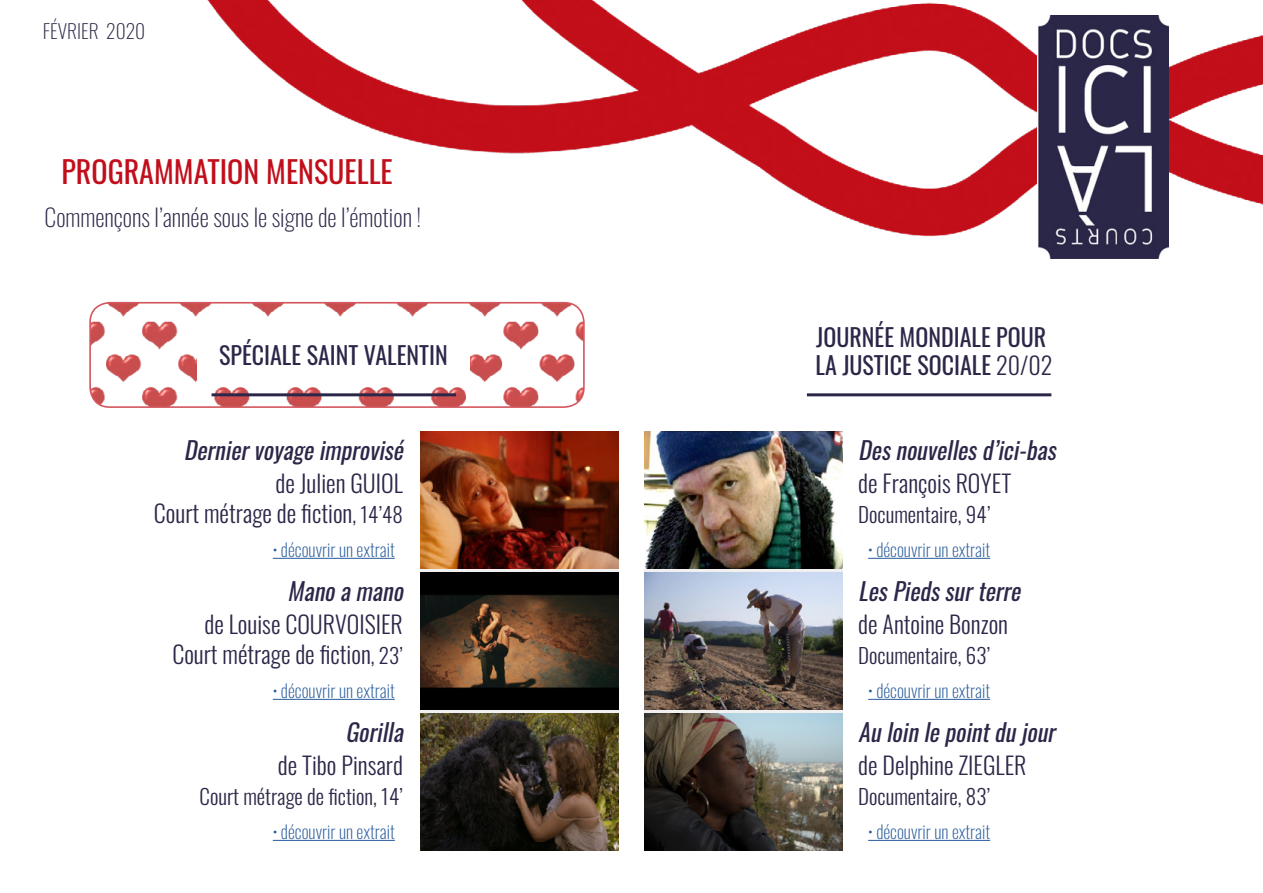
<style>
.page{position:relative;width:1263px;height:893px;background:#fff}
.page>*{position:absolute;margin:0;border:0;box-sizing:border-box;transform-origin:0 0}
.t1{font:30px "Oswald";color:#c20e1a}
.t2{font:300 24px/30px "Oswald";color:#2b2748;text-align:right}
.t3{font:italic 24px "Oswald";color:#2b2748}
.t4{font:24px/28.5px "Oswald";color:#2b2748}
.t5{font:200 24px "Oswald";color:#2b2748}
.t6{font:300 21px "Oswald";color:#2b2748}
.t7{font:200 19.5px "Oswald";color:#2b2748}
.t8{font:200 18px "Oswald";color:#275b9b}
.s1{font-size:21px}
.s2{font-weight:300}
</style>
<div class="page">
<img style="left:90px;top:303px;width:493px;height:104px">
<div style="left:89px;top:302px;width:496px;height:106px;border:2px solid #c20e1a;border-radius:20px"></div>
<div style="left:198px;top:321px;width:272px;height:66px;background:#fff"></div>
<svg style="left:644px;top:568px;width:199px;height:146px;fill:#f0f0f0"></svg>
<svg style="left:420px;top:568px;width:199px;height:146px;fill:#f0f0f0"></svg>
<img style="left:207px;top:0;width:1056px;height:248px">
<img style="left:1038px;top:15px;width:130px;height:243px">
<hr style="left:212px;top:393px;width:244px;height:3px;background:#2b2748">
<hr style="left:807px;top:393px;width:244px;height:3px;background:#2b2748">
<img style="left:420px;top:432px;width:199px;height:136px">
<img style="left:420px;top:573px;width:199px;height:136px">
<img style="left:420px;top:714px;width:199px;height:136px">
<img style="left:644px;top:432px;width:199px;height:136px">
<img style="left:644px;top:573px;width:199px;height:136px">
<img style="left:644px;top:714px;width:199px;height:136px">
<hr style="left:273px;top:558px;width:122px;height:1px;background:#275b9b">
<hr style="left:273px;top:699px;width:122px;height:1px;background:#275b9b">
<hr style="left:273px;top:840px;width:122px;height:1px;background:#275b9b">
<hr style="left:868px;top:558px;width:122px;height:1px;background:#275b9b">
<hr style="left:868px;top:699px;width:122px;height:1px;background:#275b9b">
<hr style="left:868px;top:840px;width:122px;height:1px;background:#275b9b">
<p class="t7" style="left:43px;top:13px;width:104px">FÉVRIER 2020</p>
<p class="t1" style="left:62px;top:146px;width:333px">PROGRAMMATION MENSUELLE</p>
<p class="t5" style="left:45px;top:196px;width:378px">Commençons l’année sous le signe de l’émotion !</p>
<p class="t4" style="left:219px;top:338px;width:230px">SPÉCIALE SAINT VALENTIN</p>
<p class="t3" style="left:184px;top:429px;width:227px">Derniervoyageimprovisé</p>
<p class="t2" style="left:154px;top:466px;width:250px">de Julien GUIOL<br>Court métrage de fiction<span class="s1">, 14’48</span></p>
<p class="t8" style="left:273px;top:533px;width:124px">• découvrir un extrait</p>
<p class="t3" style="left:288px;top:570px;width:123px">Manoamano</p>
<p class="t2" style="left:172px;top:607px;width:232px">de Louise COURVOISIER<br>Court métrage de fiction<span class="s1">, 23’</span></p>
<p class="t8" style="left:273px;top:674px;width:124px">• découvrir un extrait</p>
<p class="t3" style="left:345px;top:711px;width:66px">Gorilla</p>
<p class="t2" style="left:278px;top:748px;width:127px">de Tibo Pinsard</p>
<p class="t6" style="left:200px;top:778px;width:205px">Court métrage de fiction, 14’</p>
<p class="t8" style="left:273px;top:815px;width:124px">• découvrir un extrait</p>
<p class="t4" style="left:815px;top:320px;width:238px">JOURNÉE MONDIALE POUR<br>LA JUSTICE SOCIALE <span class="s2">20/02</span></p>
<p class="t3" style="left:858px;top:429px;width:206px">Desnouvellesd’ici-bas</p>
<p class="t2" style="left:858px;top:466px;width:154px">de François ROYET</p>
<p class="t6" style="left:858px;top:496px;width:134px">Documentaire, 94’</p>
<p class="t8" style="left:868px;top:533px;width:124px">• découvrir un extrait</p>
<p class="t3" style="left:858px;top:570px;width:170px">LesPiedssurterre</p>
<p class="t2" style="left:858px;top:607px;width:151px">de Antoine Bonzon</p>
<p class="t6" style="left:858px;top:637px;width:133px">Documentaire, 63’</p>
<p class="t8" style="left:868px;top:674px;width:124px">• découvrir un extrait</p>
<p class="t3" style="left:858px;top:711px;width:205px">Auloinlepointdujour</p>
<p class="t2" style="left:858px;top:748px;width:170px">de Delphine ZIEGLER</p>
<p class="t6" style="left:858px;top:778px;width:133px">Documentaire, 83’</p>
<p class="t8" style="left:868px;top:815px;width:124px">• découvrir un extrait</p>
</div>
